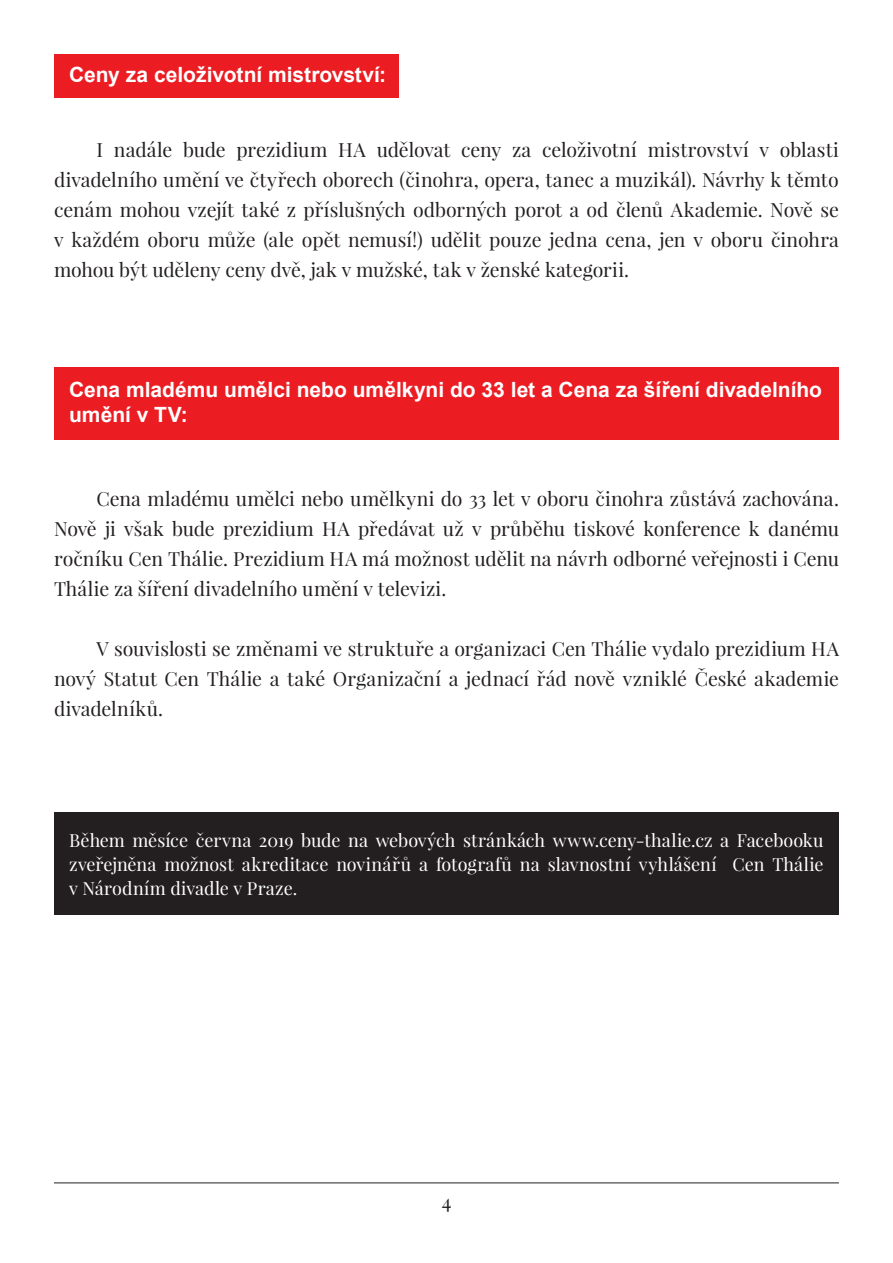
<style>
.page{position:relative;width:893px;height:1263px;background:#fff}
.page>*{position:absolute;margin:0;border:0;box-sizing:border-box;transform-origin:0 0}
.t1{font:700 21px/25.5px "Arial";color:#fff}
.t2{font:19.5px/30px "Playfair Display";letter-spacing:-.005em;color:#231f20;text-align:justify}
.t3{font:18px/24px "Playfair Display";letter-spacing:.01em;color:#fff;text-align:justify}
</style>
<div class="page">
<div style="left:54px;top:54px;width:345px;height:44px;background:#eb1d23"></div>
<div style="left:54px;top:367px;width:785px;height:72px;background:#eb1d23"></div>
<div style="left:54px;top:812px;width:785px;height:102px;background:#231f20"></div>
<hr style="left:54px;top:1182px;width:785px;height:1px;background:#231f20">
<p class="t1" style="left:69px;top:62px;width:319px">Ceny za celoživotní mistrovství:</p>
<p class="t2" style="left:54px;top:134px;width:786px;text-indent:43px">I nadále bude prezidium HA udělovat ceny za celoživotní mistrovství v oblasti divadelního umění ve čtyřech oborech (činohra, opera, tanec a muzikál). Návrhy k těmto cenám mohou vzejít také z příslušných odborných porot a od členů Akademie. Nově se v každém oboru může (ale opět nemusí!) udělit pouze jedna cena, jen v oboru činohra mohou být uděleny ceny dvě, jak v mužské, tak v ženské kategorii.</p>
<p class="t1" style="left:69px;top:377px;width:754px">Cena mladému umělci nebo umělkyni do 33 let a Cena za šíření divadelního umění v TV:</p>
<p class="t2" style="left:54px;top:483px;width:786px;text-indent:43px">Cena mladému umělci nebo umělkyni do 33 let v oboru činohra zůstává zachována.<br>Nově ji však bude prezidium HA předávat už v průběhu tiskové konference k danému ročníku Cen Thálie. Prezidium HA má možnost udělit na návrh odborné veřejnosti i Cenu Thálie za šíření divadelního umění v televizi.</p>
<p class="t2" style="left:54px;top:633px;width:786px;text-indent:43px">V souvislosti se změnami ve struktuře a organizaci Cen Thálie vydalo prezidium HA nový Statut Cen Thálie a také Organizační a jednací řád nově vzniklé České akademie divadelníků.</p>
<p class="t3" style="left:69px;top:828px;width:756px">Během měsíce června 2019 bude na webových stránkách www.ceny-thalie.cz a Facebooku zveřejněna možnost akreditace novinářů a fotografů na slavnostní vyhlášení Cen Thálie v Národním divadle v Praze.</p>
<p class="t2" style="left:442px;top:1186px;width:11px">4</p>
</div>
